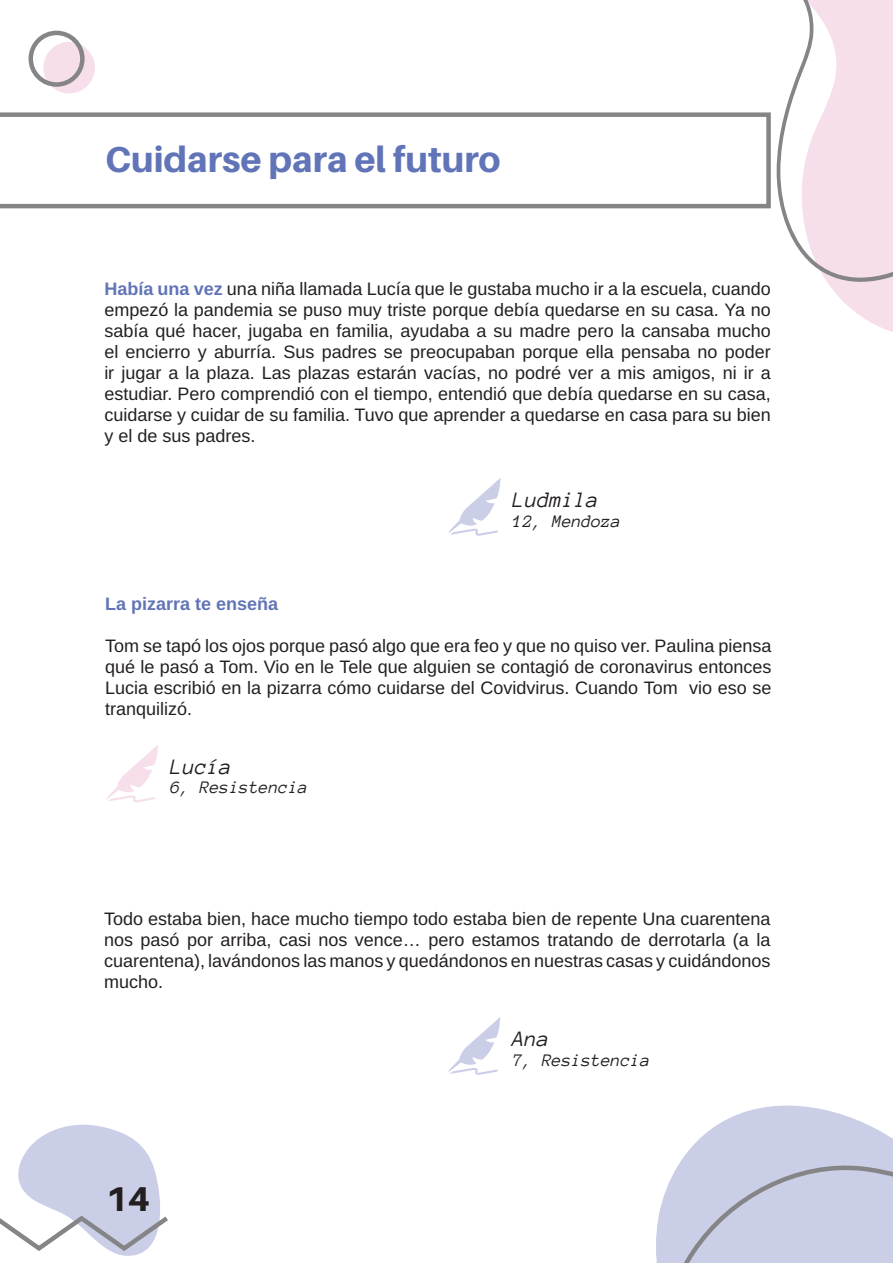
<style>
.page{position:relative;width:893px;height:1263px;background:#fff}
.page>*{position:absolute;margin:0;border:0;box-sizing:border-box;transform-origin:0 0}
.Subtítulo{font:800 36px "Aileron";color:#6174b8}
.t1{font:800 34.5px "Aileron";color:#231f20}
.Estilo_de_párrafo_2{font:italic 22.5px "Anonymous Pro";color:#231f20}
.Cuerpo{font:18px/21px "Arimo";color:#231f20;text-align:justify}
.Estilo_de_párrafo_2-2{font:italic 18px "Anonymous Pro";color:#231f20}
.Cuerpo-2{font:700 18px "Arimo";color:#6174b8}
.s1{font-weight:700;color:#6174b8}
</style>
<div class="page">
<svg style="left:656px;top:1105px;width:237px;height:158px;background:#d0d2e7"></svg>
<svg style="left:0;top:30px;width:173px;height:1224px"></svg>
<svg style="left:713px;top:0;width:180px;height:332px"></svg>
<svg style="left:0;top:112px;width:771px;height:96px"></svg>
<svg style="left:448px;top:478px;width:53px;height:58px"></svg>
<svg style="left:106px;top:744px;width:52px;height:58px"></svg>
<svg style="left:448px;top:1017px;width:52px;height:58px"></svg>
<p class="Subtítulo" style="left:105px;top:139px;width:397px">Cuidarse para el futuro</p>
<p class="Cuerpo" style="left:104px;top:279px;width:668px"><span class="s1">Había una vez</span> una niña llamada Lucía que le gustaba mucho ir a la escuela, cuando empezó la pandemia se puso muy triste porque debía quedarse en su casa. Ya no sabía qué hacer, jugaba en familia, ayudaba a su madre pero la cansaba mucho el encierro y aburría. Sus padres se preocupaban porque ella pensaba no poder ir jugar a la plaza. Las plazas estarán vacías, no podré ver a mis amigos, ni ir a estudiar. Pero comprendió con el tiempo, entendió que debía quedarse en su casa, cuidarse y cuidar de su familia. Tuvo que aprender a quedarse en casa para su bien y el de sus padres.</p>
<p class="Estilo_de_párrafo_2" style="left:513px;top:487px;width:87px">Ludmila</p>
<p class="Estilo_de_párrafo_2-2" style="left:513px;top:510px;width:110px">12, Mendoza</p>
<p class="Cuerpo-2" style="left:105px;top:592px;width:175px">La pizarra te enseña</p>
<p class="Cuerpo" style="left:105px;top:636px;width:668px">Tom se tapó los ojos porque pasó algo que era feo y que no quiso ver. Paulina piensa qué le pasó a Tom. Vio en le Tele que alguien se contagió de coronavirus entonces Lucia escribió en la pizarra cómo cuidarse del Covidvirus. Cuando Tom vio eso se tranquilizó.</p>
<p class="Estilo_de_párrafo_2" style="left:170px;top:753px;width:63px">Lucía</p>
<p class="Estilo_de_párrafo_2-2" style="left:170px;top:777px;width:139px">6, Resistencia</p>
<p class="Cuerpo" style="left:104px;top:909px;width:668px">Todo estaba bien, hace mucho tiempo todo estaba bien de repente Una cuarentena nos pasó por arriba, casi nos vence… pero estamos tratando de derrotarla (a la cuarentena), lavándonos las manos y quedándonos en nuestras casas y cuidándonos mucho.</p>
<h2 class="t1" style="left:106px;top:1180px;width:46px">14</h2>
<p class="Estilo_de_párrafo_2" style="left:513px;top:1026px;width:38px">Ana</p>
<p class="Estilo_de_párrafo_2-2" style="left:513px;top:1049px;width:139px">7, Resistencia</p>
</div>
